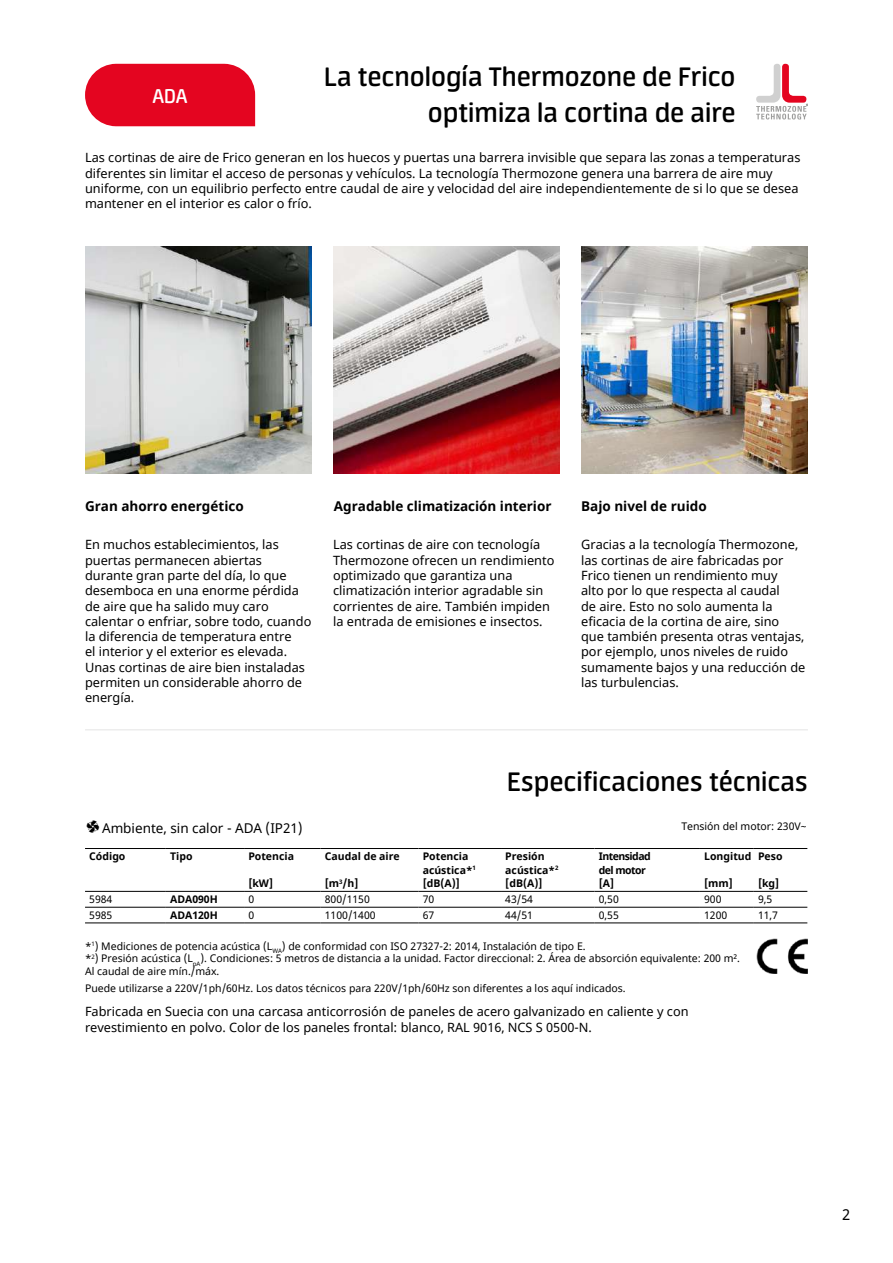
<style>
.page{position:relative;width:893px;height:1263px;background:#fff}
.page>*{position:absolute;margin:0;border:0;box-sizing:border-box;transform-origin:0 0}
.t1{font:600 30px/36px "Neuron";color:#000;text-align:right}
.t2{font:600 22.5px "Neuron";color:#fff}
.t3{font:15px "Noto Sans";color:#000}
.t4{font:700 13.5px "Noto Sans";color:#000}
.t5{font:13.5px "Noto Sans";color:#000}
.t6{font:12.75px/15.3px "Noto Sans";color:#000}
.t7{font:10.5px/12.6px "Noto Sans";color:#000}
.t8{font:700 10.5px/13.5px "Noto Sans";color:#000}
.t9{font:700 10.5px/13.5px "Noto Sans";letter-spacing:-.05em;color:#000}
.s1{font-family:"Frico";font-size:18px}
</style>
<div class="page">
<img style="left:85px;top:247px;width:227px;height:226px">
<img style="left:333px;top:247px;width:227px;height:226px">
<img style="left:581px;top:247px;width:227px;height:226px">
<div style="left:85px;top:64px;width:170px;height:62px;background:#e40520"></div>
<svg style="left:756px;top:64px;width:52px;height:55px"></svg>
<hr style="left:85px;top:729px;width:723px;height:1px;background:#ededed">
<img style="left:757px;top:938px;width:51px;height:36px">
<hr style="left:85px;top:907px;width:81px;height:1px;background:#000">
<hr style="left:166px;top:907px;width:78px;height:1px;background:#000">
<hr style="left:244px;top:907px;width:77px;height:1px;background:#000">
<hr style="left:321px;top:907px;width:97px;height:1px;background:#000">
<hr style="left:418px;top:907px;width:83px;height:1px;background:#000">
<hr style="left:501px;top:907px;width:94px;height:1px;background:#000">
<hr style="left:595px;top:907px;width:105px;height:1px;background:#000">
<hr style="left:700px;top:907px;width:54px;height:1px;background:#000">
<hr style="left:754px;top:907px;width:53px;height:1px;background:#000">
<hr style="left:85px;top:923px;width:81px;height:1px;background:#000">
<hr style="left:166px;top:923px;width:78px;height:1px;background:#000">
<hr style="left:244px;top:923px;width:77px;height:1px;background:#000">
<hr style="left:321px;top:923px;width:97px;height:1px;background:#000">
<hr style="left:418px;top:923px;width:83px;height:1px;background:#000">
<hr style="left:501px;top:923px;width:94px;height:1px;background:#000">
<hr style="left:595px;top:923px;width:105px;height:1px;background:#000">
<hr style="left:700px;top:923px;width:54px;height:1px;background:#000">
<hr style="left:754px;top:923px;width:53px;height:1px;background:#000">
<hr style="left:85px;top:848px;width:81px;height:1px;background:#000">
<hr style="left:166px;top:848px;width:78px;height:1px;background:#000">
<hr style="left:244px;top:848px;width:77px;height:1px;background:#000">
<hr style="left:321px;top:848px;width:97px;height:1px;background:#000">
<hr style="left:418px;top:848px;width:83px;height:1px;background:#000">
<hr style="left:501px;top:848px;width:94px;height:1px;background:#000">
<hr style="left:595px;top:848px;width:105px;height:1px;background:#000">
<hr style="left:700px;top:848px;width:54px;height:1px;background:#000">
<hr style="left:754px;top:848px;width:53px;height:1px;background:#000">
<hr style="left:85px;top:891px;width:81px;height:1px;background:#000">
<hr style="left:166px;top:891px;width:78px;height:1px;background:#000">
<hr style="left:244px;top:891px;width:77px;height:1px;background:#000">
<hr style="left:321px;top:891px;width:97px;height:1px;background:#000">
<hr style="left:418px;top:891px;width:83px;height:1px;background:#000">
<hr style="left:501px;top:891px;width:94px;height:1px;background:#000">
<hr style="left:595px;top:891px;width:105px;height:1px;background:#000">
<hr style="left:700px;top:891px;width:54px;height:1px;background:#000">
<hr style="left:754px;top:891px;width:53px;height:1px;background:#000">
<h2 class="t2" style="left:152px;top:83px;width:37px">ADA</h2>
<h1 class="t1" style="left:324px;top:59px;width:413px">La tecnología Thermozone de Frico optimiza la cortina de aire</h1>
<p class="t6" style="left:85px;top:151px;width:717px">Las cortinas de aire de Frico generan en los huecos y puertas una barrera invisible que separa las zonas a temperaturas diferentes sin limitar el acceso de personas y vehículos. La tecnología Thermozone genera una barrera de aire muy uniforme, con un equilibrio perfecto entre caudal de aire y velocidad del aire independientemente de si lo que se desea mantener en el interior es calor o frío.</p>
<p class="t4" style="left:85px;top:496px;width:160px">Gran ahorro energético</p>
<p class="t4" style="left:334px;top:496px;width:219px">Agradable climatización interior</p>
<p class="t4" style="left:581px;top:496px;width:127px">Bajo nivel de ruido</p>
<p class="t6" style="left:85px;top:537px;width:228px">En muchos establecimientos, las puertas permanecen abiertas durante gran parte del día, lo que desemboca en una enorme pérdida de aire que ha salido muy caro calentar o enfriar, sobre todo, cuando la diferencia de temperatura entre<br>el interior y el exterior es elevada.<br>Unas cortinas de aire bien instaladas permiten un considerable ahorro de energía.</p>
<p class="t6" style="left:333px;top:537px;width:223px">Las cortinas de aire con tecnología Thermozone ofrecen un rendimiento optimizado que garantiza una climatización interior agradable sin corrientes de aire. También impiden la entrada de emisiones e insectos.</p>
<p class="t6" style="left:581px;top:537px;width:226px">Gracias a la tecnología Thermozone, las cortinas de aire fabricadas por<br>Frico tienen un rendimiento muy<br>alto por lo que respecta al caudal<br>de aire. Esto no solo aumenta la eficacia de la cortina de aire, sino que también presenta otras ventajas, por ejemplo, unos niveles de ruido sumamente bajos y una reducción de las turbulencias.</p>
<p class="t5" style="left:85px;top:818px;width:219px"><span class="s1">1</span>Ambiente, sin calor - ADA (IP21)</p>
<p class="t8" style="left:89px;top:850px;width:38px">Código</p>
<p class="t8" style="left:170px;top:850px;width:24px">Tipo</p>
<p class="t8" style="left:248px;top:850px;width:47px">Potencia</p>
<p class="t8" style="left:248px;top:877px;width:26px">[kW]</p>
<p class="t8" style="left:325px;top:850px;width:76px">Caudal de aire</p>
<p class="t8" style="left:325px;top:877px;width:35px">[m<sup>3</sup>/h]</p>
<h1 class="t1" style="left:507px;top:764px;width:302px">Especificaciones técnicas</h1>
<p class="t7" style="left:682px;top:820px;width:126px">Tensión del motor: 230V~</p>
<p class="t8" style="left:423px;top:850px;width:55px">Potencia acústica*<sup>1 </sup>[dB(A)]</p>
<p class="t8" style="left:505px;top:850px;width:55px">Presión acústica*<sup>2 </sup>[dB(A)]</p>
<p class="t9" style="left:599px;top:850px;width:53px">Intensidad del motor [A]</p>
<p class="t8" style="left:704px;top:850px;width:49px">Longitud</p>
<p class="t8" style="left:704px;top:877px;width:30px">[mm]</p>
<p class="t8" style="left:758px;top:850px;width:26px">Peso</p>
<p class="t8" style="left:758px;top:877px;width:23px">[kg]</p>
<p class="t7" style="left:89px;top:893px;width:25px">5984</p>
<p class="t8" style="left:170px;top:893px;width:49px">ADA090H</p>
<p class="t7" style="left:248px;top:893px;width:7px">0</p>
<p class="t7" style="left:325px;top:893px;width:47px">800/1150</p>
<p class="t7" style="left:423px;top:893px;width:13px">70</p>
<p class="t7" style="left:505px;top:893px;width:29px">43/54</p>
<p class="t7" style="left:599px;top:893px;width:21px">0,50</p>
<p class="t7" style="left:704px;top:893px;width:19px">900</p>
<p class="t7" style="left:758px;top:893px;width:16px">9,5</p>
<p class="t7" style="left:89px;top:909px;width:25px">5985</p>
<p class="t8" style="left:170px;top:908px;width:49px">ADA120H</p>
<p class="t7" style="left:248px;top:909px;width:7px">0</p>
<p class="t7" style="left:325px;top:909px;width:52px">1100/1400</p>
<p class="t7" style="left:423px;top:909px;width:13px">67</p>
<p class="t7" style="left:505px;top:909px;width:29px">44/51</p>
<p class="t7" style="left:599px;top:909px;width:21px">0,55</p>
<p class="t7" style="left:704px;top:909px;width:25px">1200</p>
<p class="t7" style="left:758px;top:909px;width:21px">11,7</p>
<p class="t7" style="left:85px;top:940px;width:656px">*<sup>1</sup>) Mediciones de potencia acústica (L<sub>WA</sub>) de conformidad con ISO 27327-2: 2014, Instalación de tipo E.<br>*<sup>2</sup>) Presión acústica (L<sub>pA</sub>). Condiciones: 5 metros de distancia a la unidad. Factor direccional: 2. Área de absorción equivalente: 200 m².<br>Al caudal de aire mín./máx.</p>
<p class="t6" style="left:85px;top:1005px;width:605px">Fabricada en Suecia con una carcasa anticorrosión de paneles de acero galvanizado en caliente y con revestimiento en polvo. Color de los paneles frontal: blanco, RAL 9016, NCS S 0500-N.</p>
<p class="t7" style="left:85px;top:982px;width:542px">Puede utilizarse a 220V/1ph/60Hz. Los datos técnicos para 220V/1ph/60Hz son diferentes a los aquí indicados.</p>
<p class="t3" style="left:842px;top:1204px;width:10px">2</p>
</div>
